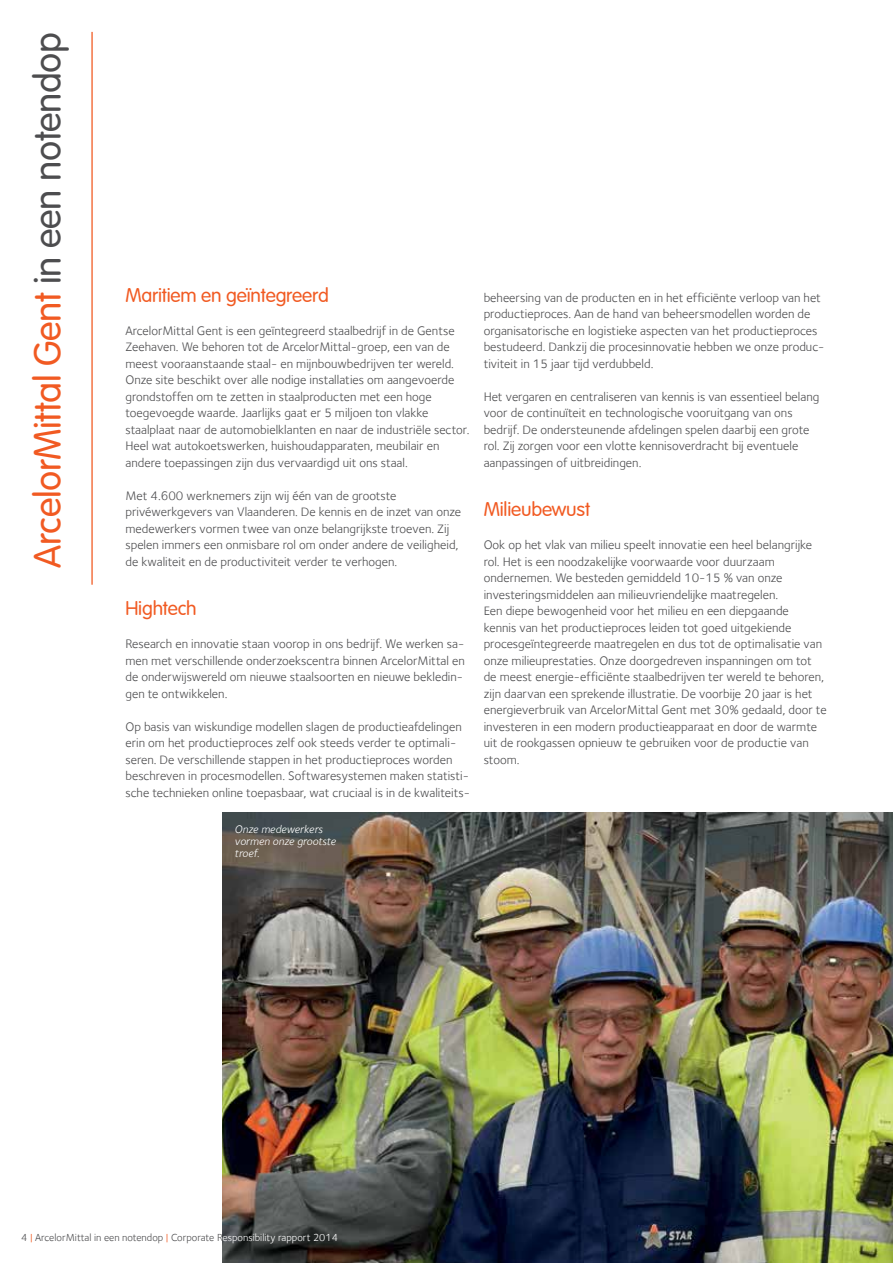
<style>
.page{position:relative;width:893px;height:1263px;background:#fff}
.page>*{position:absolute;margin:0;border:0;box-sizing:border-box;transform-origin:0 0}
.t1{font:300 37.5px "VAG Rounded";letter-spacing:-.01em;color:#f15a22}
.t2{font:300 19.5px "VAG Rounded";letter-spacing:-.01em;color:#f15a22}
.t3{font:12.75px/16.5px "Foundry Sterling";color:#4d4d4f}
.t4{font:italic 11.25px/12px "Foundry Sterling";color:#fff}
.t5{font:10.5px "Foundry Sterling";color:#4d4d4f}
.s1{color:#4d4d4f}
.s2{color:#f15a22}
.s3{color:#fff}
</style>
<div class="page">
<img style="left:223px;top:812px;width:670px;height:451px">
<hr style="left:91px;top:32px;width:2px;height:553px;background:#f15a22">
<h1 class="t1" style="left:26px;top:568px;width:537px;rotate:-90deg">ArcelorMittal Gent <span class="s1">in een notendop</span></h1>
<h2 class="t2" style="left:125px;top:284px;width:205px">Maritiem en geïntegreerd</h2>
<p class="t3" style="left:125px;top:322px;width:346px">ArcelorMittal Gent is een geïntegreerd staalbedrijf in de Gentse Zeehaven. We behoren tot de ArcelorMittal-groep, een van de meest vooraanstaande staal- en mijnbouwbedrijven ter wereld.<br>Onze site beschikt over alle nodige installaties om aangevoerde grondstoffen om te zetten in staalproducten met een hoge toegevoegde waarde. Jaarlijks gaat er 5 miljoen ton vlakke staalplaat naar de automobielklanten en naar de industriële sector.<br>Heel wat autokoetswerken, huishoudapparaten, meubilair en andere toepassingen zijn dus vervaardigd uit ons staal.</p>
<p class="t3" style="left:125px;top:487px;width:337px">Met 4.600 werknemers zijn wij één van de grootste privéwerkgevers van Vlaanderen. De kennis en de inzet van onze medewerkers vormen twee van onze belangrijkste troeven. Zij spelen immers een onmisbare rol om onder andere de veiligheid, de kwaliteit en de productiviteit verder te verhogen.</p>
<h2 class="t2" style="left:125px;top:597px;width:73px">Hightech</h2>
<p class="t3" style="left:125px;top:636px;width:341px">Research en innovatie staan voorop in ons bedrijf. We werken sa&shy;men met verschillende onderzoekscentra binnen ArcelorMittal en de onderwijswereld om nieuwe staalsoorten en nieuwe bekledin&shy;gen te ontwikkelen.</p>
<p class="t3" style="left:125px;top:718px;width:346px">Op basis van wiskundige modellen slagen de productieafdelingen erin om het productieproces zelf ook steeds verder te optimali&shy;seren. De verschillende stappen in het productieproces worden beschreven in procesmodellen. Softwaresystemen maken statisti&shy;sche technieken online toepasbaar, wat cruciaal is in de kwaliteits-</p>
<p class="t4" style="left:235px;top:823px;width:103px">Onze medewerkers vormen onze grootste troef.</p>
<p class="t3" style="left:484px;top:289px;width:342px">beheersing van de producten en in het efficiënte verloop van het productieproces. Aan de hand van beheersmodellen worden de organisatorische en logistieke aspecten van het productieproces bestudeerd. Dankzij die procesinnovatie hebben we onze produc&shy;tiviteit in 15 jaar tijd verdubbeld.</p>
<p class="t3" style="left:484px;top:388px;width:337px">Het vergaren en centraliseren van kennis is van essentieel belang voor de continuïteit en technologische vooruitgang van ons bedrijf. De ondersteunende afdelingen spelen daarbij een grote rol. Zij zorgen voor een vlotte kennisoverdracht bij eventuele aanpassingen of uitbreidingen.</p>
<h2 class="t2" style="left:484px;top:498px;width:108px">Milieubewust</h2>
<p class="t3" style="left:484px;top:537px;width:344px">Ook op het vlak van milieu speelt innovatie een heel belangrijke rol. Het is een noodzakelijke voorwaarde voor duurzaam ondernemen. We besteden gemiddeld 10-15 % van onze investeringsmiddelen aan milieuvriendelijke maatregelen.<br>Een diepe bewogenheid voor het milieu en een diepgaande<br>kennis van het productieproces leiden tot goed uitgekiende procesgeïntegreerde maatregelen en dus tot de optimalisatie van onze milieuprestaties. Onze doorgedreven inspanningen om tot de meest energie-efficiënte staalbedrijven ter wereld te behoren, zijn daarvan een sprekende illustratie. De voorbije 20 jaar is het energieverbruik van ArcelorMittal Gent met 30% gedaald, door te investeren in een modern productieapparaat en door de warmte uit de rookgassen opnieuw te gebruiken voor de productie van stoom.</p>
<p class="t5" style="left:21px;top:1231px;width:318px">4 <span class="s2">|</span> ArcelorMittal in een notendop <span class="s2">|</span> Corporate R<span class="s3">esponsibility rapport 2014</span></p>
</div>
